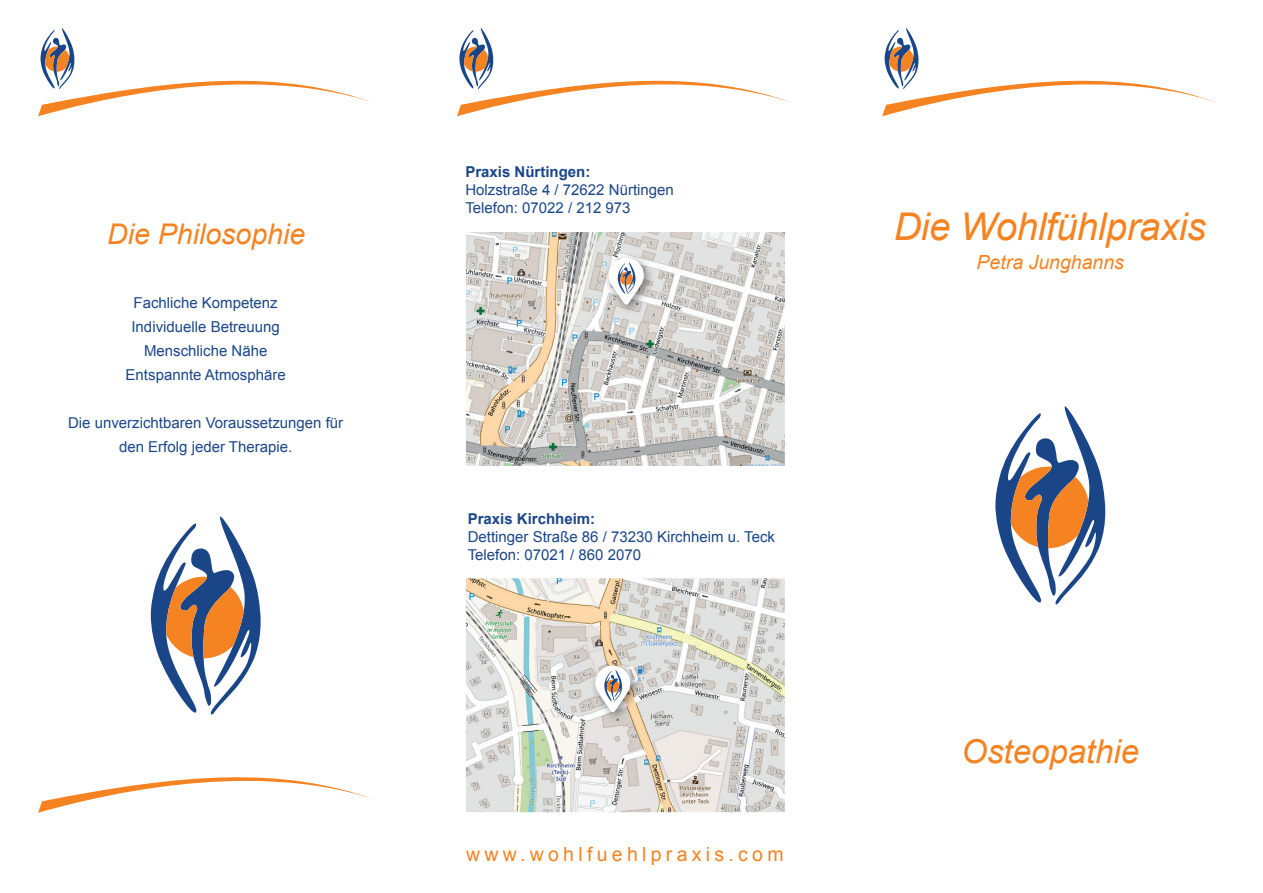
<style>
.page{position:relative;width:1263px;height:893px;background:#fff}
.page>*{position:absolute;margin:0;border:0;box-sizing:border-box;transform-origin:0 0}
.t1{font:italic 38.25px "Arial";letter-spacing:-.01em;color:#f58322}
.t2{font:italic 33px "Arial";color:#f58322}
.t3{font:italic 28.5px "Arial";color:#f58322}
.t4{font:19.5px "Arial";letter-spacing:.22em;color:#f58322}
.t5{font:italic 19.5px "Arial";color:#f58322}
.t6{font:15px/24px "Arial";color:#1a4688;text-align:center}
.t7{font:700 15px "Arial";color:#1a4688}
</style>
<div class="page">
<svg style="left:151px;top:516px;width:110px;height:199px"></svg>
<svg style="left:882px;top:28px;width:335px;height:88px"></svg>
<svg style="left:38px;top:28px;width:335px;height:88px"></svg>
<svg style="left:38px;top:777px;width:334px;height:36px"></svg>
<svg style="left:457px;top:28px;width:334px;height:88px"></svg>
<img style="left:466px;top:578px;width:319px;height:234px">
<img style="left:466px;top:232px;width:319px;height:234px">
<img style="left:603px;top:252px;width:52px;height:63px">
<svg style="left:609px;top:258px;width:35px;height:47px"></svg>
<img style="left:590px;top:660px;width:52px;height:63px">
<svg style="left:595px;top:665px;width:35px;height:48px"></svg>
<svg style="left:995px;top:406px;width:110px;height:199px"></svg>
<p class="t7" style="left:465px;top:162px;width:127px">Praxis Nürtingen:</p>
<p class="t6" style="left:465px;top:181px;width:210px;line-height:18px;text-align:left">Holzstraße 4 / 72622 Nürtingen<br>Telefon: 07022 / 212 973</p>
<h3 class="t3" style="left:107px;top:215px;width:199px">Die Philosophie</h3>
<h1 class="t1" style="left:894px;top:202px;width:314px">Die Wohlfühlpraxis</h1>
<p class="t6" style="left:126px;top:291px;width:162px">Fachliche Kompetenz<br>Individuelle Betreuung<br>Menschliche Nähe<br>Entspannte Atmosphäre</p>
<p class="t6" style="left:68px;top:411px;width:277px">Die unverzichtbaren Voraussetzungen für den Erfolg jeder Therapie.</p>
<p class="t7" style="left:468px;top:509px;width:129px">Praxis Kirchheim:</p>
<p class="t6" style="left:468px;top:528px;width:309px;line-height:18px;text-align:left">Dettinger Straße 86 / 73230 Kirchheim u. Teck<br>Telefon: 07021 / 860 2070</p>
<h3 class="t4" style="left:466px;top:842px;width:319px">www.wohlfuehlpraxis.com</h3>
<h3 class="t5" style="left:977px;top:250px;width:149px">Petra Junghanns</h3>
<h2 class="t2" style="left:961px;top:730px;width:179px">Osteopathie</h2>
</div>
